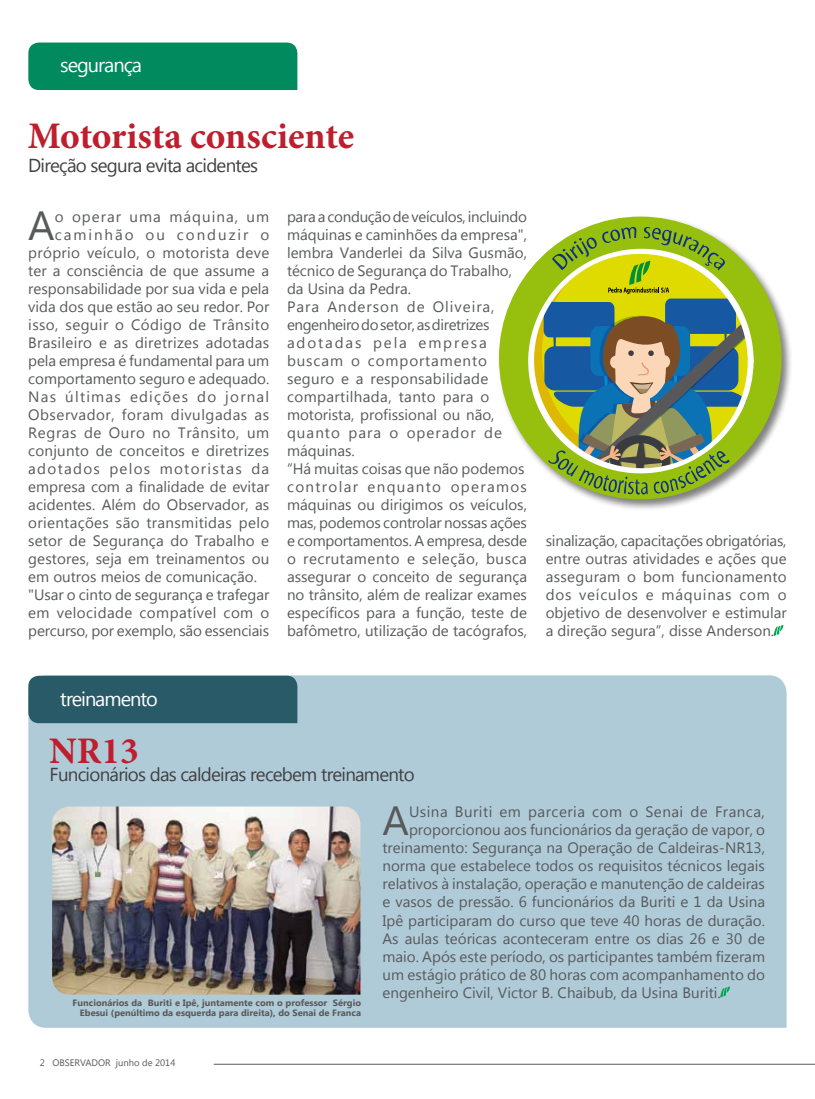
<style>
.page{position:relative;width:815px;height:1099px;background:#fff}
.page>*{position:absolute;margin:0;border:0;box-sizing:border-box;transform-origin:0 0}
.t1{font:40.75px "Segoe UI";color:#58595b}
.t2{font:700 37.5px "Minion Pro";color:#be1e2d}
.t3{font:20px "Segoe UI";letter-spacing:-.05em;color:#fff}
.t4{font:18.75px "Segoe UI";letter-spacing:-.04em;color:#414042}
.t5{font:15px/18px "Segoe UI";color:#58595b}
.t6{font:15px "Segoe UI";letter-spacing:.03em;color:#58595b}
.t7{font:15px "Segoe UI";letter-spacing:.02em;color:#58595b}
.t8{font:15px "Segoe UI";letter-spacing:.025em;color:#58595b}
.t9{font:15px "Segoe UI";letter-spacing:.035em;color:#58595b}
.t10{font:15px "Segoe UI";letter-spacing:.08em;color:#58595b}
.t11{font:15px "Segoe UI";letter-spacing:.04em;color:#58595b}
.t12{font:15px "Segoe UI";letter-spacing:.085em;color:#58595b}
.t13{font:15px "Segoe UI";letter-spacing:.07em;color:#58595b}
.t14{font:15px "Segoe UI";letter-spacing:.13em;color:#58595b}
.t15{font:9.38px "Segoe UI";color:#58595b}
.t16{font:700 9.12px/10.4px "Segoe UI";color:#58595b;text-align:right}
</style>
<div class="page">
<hr style="left:214px;top:1063px;width:601px;height:1px;background:#58595b">
<div style="left:28px;top:675px;width:759px;height:352px;background:#b0cbd8"></div>
<div style="left:28px;top:675px;width:269px;height:48px;background:#295a68"></div>
<img style="left:52px;top:806px;width:308px;height:188px">
<svg style="left:774px;top:625px;width:9px;height:11px"></svg>
<svg style="left:720px;top:986px;width:10px;height:11px"></svg>
<div style="left:28px;top:43px;width:269px;height:47px;background:#008a5e"></div>
<div style="left:497px;top:215px;width:296px;height:296px;background:#000;opacity:.5"></div>
<div style="left:499px;top:216px;width:283px;height:283px;background:#97bf0d;border-radius:50%"></div>
<svg style="left:522px;top:243px;width:232px;height:235px"></svg>
<svg style="left:544px;top:227px;width:205px;height:267px"></svg>
<h3 class="t3" style="left:60px;top:51px;width:83px">segurança</h3>
<h2 class="t2" style="left:28px;top:110px;width:328px">Motorista consciente</h2>
<p class="t4" style="left:28px;top:152px;width:231px">Direção segura evita acidentes</p>
<h1 class="t1" style="left:28px;top:197px;width:28px">A</h1>
<p class="t13" style="left:55px;top:206px;width:216px">o operar uma máquina, um</p>
<p class="t14" style="left:55px;top:224px;width:216px">caminhão ou conduzir o</p>
<p class="t8" style="left:28px;top:242px;width:243px">próprio veículo, o motorista deve</p>
<p class="t5" style="left:28px;top:261px;width:242px">ter a consciência de que assume a</p>
<p class="t5" style="left:28px;top:279px;width:243px">responsabilidade por sua vida e pela</p>
<p class="t5" style="left:28px;top:297px;width:243px">vida dos que estão ao seu redor. Por</p>
<p class="t8" style="left:28px;top:314px;width:243px">isso, seguir o Código de Trânsito</p>
<p class="t7" style="left:28px;top:332px;width:242px">Brasileiro e as diretrizes adotadas</p>
<p class="t5" style="left:28px;top:351px;width:243px">pela empresa é fundamental para um</p>
<p class="t5" style="left:28px;top:369px;width:243px">comportamento seguro e adequado.</p>
<p class="t10" style="left:28px;top:386px;width:242px">Nas últimas edições do jornal</p>
<p class="t9" style="left:28px;top:404px;width:242px">Observador, foram divulgadas as</p>
<p class="t11" style="left:28px;top:422px;width:242px">Regras de Ouro no Trânsito, um</p>
<p class="t5" style="left:28px;top:441px;width:242px">conjunto de conceitos e diretrizes</p>
<p class="t12" style="left:28px;top:458px;width:243px">adotados pelos motoristas da</p>
<p class="t5" style="left:28px;top:477px;width:243px">empresa com a finalidade de evitar</p>
<p class="t5" style="left:28px;top:495px;width:243px">acidentes. Além do Observador, as</p>
<p class="t7" style="left:28px;top:512px;width:242px">orientações são transmitidas pelo</p>
<p class="t5" style="left:28px;top:531px;width:242px">setor de Segurança do Trabalho e</p>
<p class="t5" style="left:28px;top:549px;width:242px">gestores, seja em treinamentos ou</p>
<p class="t5" style="left:28px;top:567px;width:230px">em outros meios de comunicação.</p>
<p class="t5" style="left:28px;top:585px;width:243px">"Usar o cinto de segurança e trafegar</p>
<p class="t6" style="left:28px;top:602px;width:243px">em velocidade compatível com o</p>
<p class="t5" style="left:28px;top:621px;width:242px">percurso, por exemplo, são essenciais</p>
<p class="t5" style="left:287px;top:207px;width:242px">para a condução de veículos, incluindo máquinas e caminhões da empresa", lembra Vanderlei da Silva Gusmão, técnico de Segurança do Trabalho, da Usina da Pedra.<br>Para Anderson de Oliveira, engenheiro do setor, as diretrizes adotadas pela empresa buscam o comportamento seguro e a responsabilidade compartilhada, tanto para o motorista, profissional ou não, quanto para o operador de máquinas.<br>“Há muitas coisas que não podemos controlar enquanto operamos máquinas ou dirigimos os veículos, mas, podemos controlar nossas ações e comportamentos. A empresa, desde o recrutamento e seleção, busca assegurar o conceito de segurança no trânsito, além de realizar exames específicos para a função, teste de bafômetro, utilização de tacógrafos,</p>
<p class="t5" style="left:546px;top:531px;width:243px;text-align:justify">sinalização, capacitações obrigatórias, entre outras atividades e ações que asseguram o bom funcionamento dos veículos e máquinas com o objetivo de desenvolver e estimular a direção segura”, disse Anderson.</p>
<h3 class="t3" style="left:60px;top:684px;width:99px">treinamento</h3>
<h2 class="t2" style="left:49px;top:724px;width:91px">NR13</h2>
<p class="t4" style="left:50px;top:761px;width:367px">Funcionários das caldeiras recebem treinamento</p>
<p class="t16" style="left:73px;top:996px;width:290px">Funcionários da Buriti e Ipê, juntamente com o professor Sérgio<br>Ebesui (penúltimo da esquerda para direita), do Senai de Franca</p>
<p class="t15" style="left:40px;top:1056px;width:137px">2 OBSERVADOR junho de 2014</p>
<h1 class="t1" style="left:382px;top:792px;width:28px">A</h1>
<p class="t6" style="left:409px;top:801px;width:357px">Usina Buriti em parceria com o Senai de Franca,</p>
<p class="t5" style="left:409px;top:820px;width:358px">proporcionou aos funcionários da geração de vapor, o</p>
<p class="t5" style="left:383px;top:838px;width:384px">treinamento: Segurança na Operação de Caldeiras-NR13,</p>
<p class="t5" style="left:383px;top:856px;width:384px">norma que estabelece todos os requisitos técnicos legais</p>
<p class="t5" style="left:383px;top:874px;width:384px">relativos à instalação, operação e manutenção de caldeiras</p>
<p class="t5" style="left:383px;top:892px;width:384px">e vasos de pressão. 6 funcionários da Buriti e 1 da Usina</p>
<p class="t5" style="left:383px;top:910px;width:384px">Ipê participaram do curso que teve 40 horas de duração.</p>
<p class="t5" style="left:383px;top:928px;width:384px">As aulas teóricas aconteceram entre os dias 26 e 30 de</p>
<p class="t5" style="left:383px;top:946px;width:384px">maio. Após este período, os participantes também fizeram</p>
<p class="t5" style="left:383px;top:964px;width:384px">um estágio prático de 80 horas com acompanhamento do</p>
<p class="t5" style="left:383px;top:982px;width:340px">engenheiro Civil, Victor B. Chaibub, da Usina Buriti.</p>
</div>
